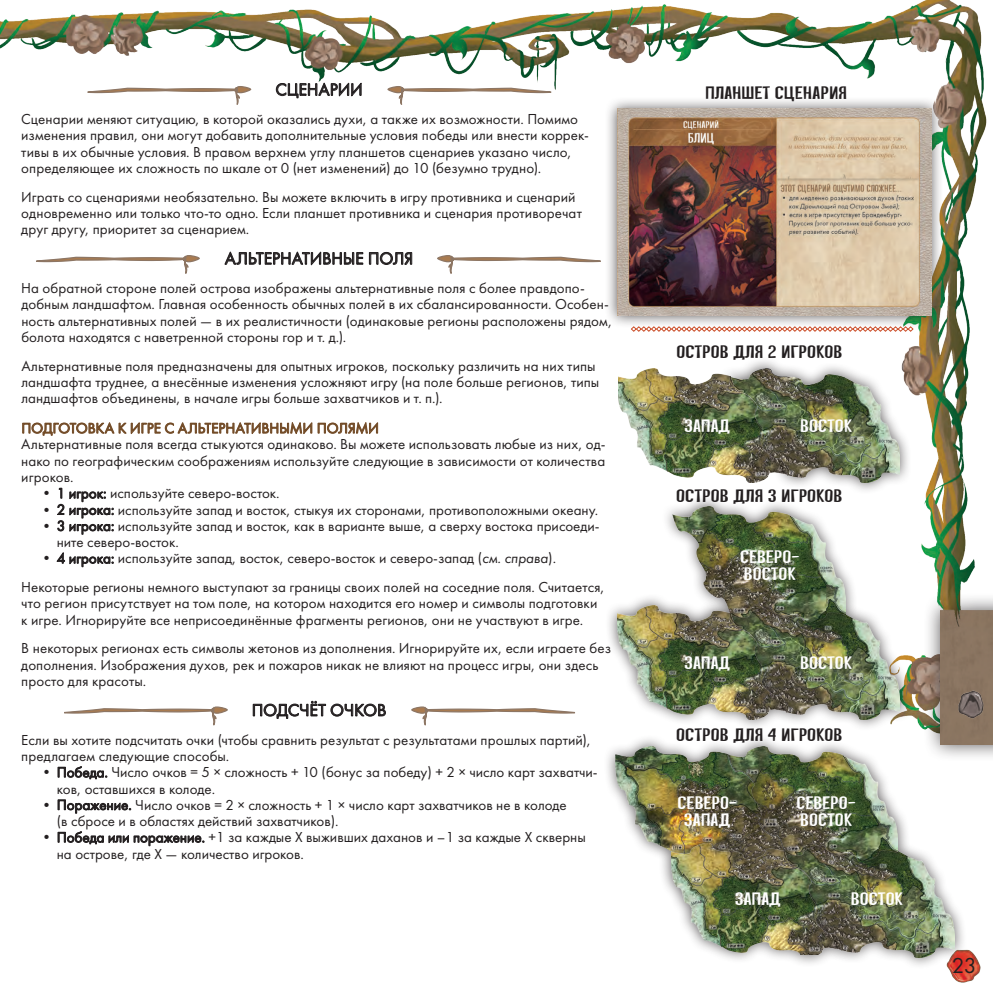
<style>
.page{position:relative;width:993px;height:993px;background:#fff}
.page>*{position:absolute;margin:0;border:0;box-sizing:border-box;transform-origin:0 0}
.t1{font:22.5px "Futura New";color:#231f20}
.header_EXAMPLES{font:18px "Vanishing Boy BTNRUSBYLYAJKA";letter-spacing:.005em;color:#fff;scale:1.44 1}
.header_EXAMPLES-2{font:18px "Vanishing Boy BTNRUSBYLYAJKA";color:#231f20;scale:1.44 1}
.t2{font:17.5px "Futura New";letter-spacing:-.005em;color:#231f20}
.t3{font:15px/16.2px "Futura New";letter-spacing:.005em;color:#231f20}
.subheader_-_taupe{font:15px "Futura New";letter-spacing:-.005em;color:#734c28}
.s1{font-style:italic}
</style>
<div class="page">
<img style="left:0;top:0;width:987px;height:847px">
<div style="left:922px;top:592px;width:70px;height:169px;background:#231f20;opacity:.75"></div>
<div style="left:939px;top:609px;width:53px;height:135px;background:#8a7561"></div>
<img style="left:950px;top:688px;width:39px;height:31px">
<svg style="left:275px;top:81px;width:87px;height:18px"></svg>
<svg style="left:223px;top:249px;width:189px;height:18px"></svg>
<svg style="left:22px;top:419px;width:356px;height:17px"></svg>
<svg style="left:55px;top:487px;width:59px;height:48px"></svg>
<svg style="left:55px;top:551px;width:59px;height:16px"></svg>
<svg style="left:252px;top:700px;width:134px;height:19px"></svg>
<svg style="left:57px;top:765px;width:50px;height:14px"></svg>
<svg style="left:57px;top:798px;width:74px;height:15px"></svg>
<svg style="left:57px;top:830px;width:147px;height:16px"></svg>
<div style="left:604px;top:96px;width:339px;height:232px;background:#231f20;opacity:.75"></div>
<img style="left:617px;top:109px;width:314px;height:206px">
<svg style="left:385px;top:84px;width:166px;height:33px"></svg>
<svg style="left:434px;top:253px;width:167px;height:33px"></svg>
<svg style="left:409px;top:704px;width:166px;height:33px"></svg>
<svg style="left:87px;top:84px;width:166px;height:33px"></svg>
<svg style="left:35px;top:253px;width:167px;height:33px"></svg>
<svg style="left:63px;top:704px;width:167px;height:33px"></svg>
<div style="left:718px;top:356px;width:193px;height:138px;background:#231f20;opacity:.75"></div>
<img style="left:787px;top:368px;width:112px;height:114px">
<div style="left:718px;top:592px;width:194px;height:139px;background:#231f20;opacity:.75"></div>
<img style="left:798px;top:604px;width:101px;height:115px">
<div style="left:660px;top:494px;width:197px;height:140px;background:#231f20;opacity:.75"></div>
<img style="left:672px;top:506px;width:173px;height:116px">
<img style="left:618px;top:368px;width:169px;height:114px">
<div style="left:604px;top:592px;width:194px;height:139px;background:#231f20;opacity:.75"></div>
<img style="left:617px;top:605px;width:170px;height:114px">
<div style="left:772px;top:830px;width:194px;height:138px;background:#231f20;opacity:.75"></div>
<img style="left:852px;top:842px;width:101px;height:114px">
<div style="left:715px;top:733px;width:194px;height:139px;background:#231f20;opacity:.75"></div>
<img style="left:795px;top:746px;width:102px;height:113px">
<div style="left:603px;top:733px;width:192px;height:138px;background:#231f20;opacity:.75"></div>
<img style="left:615px;top:746px;width:168px;height:113px">
<div style="left:658px;top:831px;width:194px;height:135px;background:#231f20;opacity:.75"></div>
<img style="left:671px;top:843px;width:170px;height:111px">
<svg style="left:630px;top:326px;width:283px;height:6px"></svg>
<img style="left:939px;top:946px;width:42px;height:37px">
<p class="t2" style="left:275px;top:79px;width:89px">СЦЕНАРИИ</p>
<p class="t3" style="left:21px;top:111px;width:569px">Сценарии меняют ситуацию, в которой оказались духи, а также их возможности. Помимо изменения правил, они могут добавить дополнительные условия победы или внести коррек&shy;тивы в их обычные условия. В правом верхнем углу планшетов сценариев указано число, определяющее их сложность по шкале от 0 (нет изменений) до 10 (безумно трудно).</p>
<p class="t3" style="left:21px;top:188px;width:562px">Играть со сценариями необязательно. Вы можете включить в игру противника и сценарий одновременно или только что-то одно. Если планшет противника и сценария противоречат друг другу, приоритет за сценарием.</p>
<p class="t2" style="left:225px;top:248px;width:190px">АЛЬТЕРНАТИВНЫЕ ПОЛЯ</p>
<p class="t3" style="left:21px;top:280px;width:592px">На обратной стороне полей острова изображены альтернативные поля с более правдопо&shy;добным ландшафтом. Главная особенность обычных полей в их сбалансированности. Особен&shy;ность альтернативных полей — в их реалистичности (одинаковые регионы расположены рядом, болота находятся с наветренной стороны гор и т. д.).</p>
<p class="t3" style="left:21px;top:357px;width:579px">Альтернативные поля предназначены для опытных игроков, поскольку различить на них типы ландшафта труднее, а внесённые изменения усложняют игру (на поле больше регионов, типы ландшафтов объединены, в начале игры больше захватчиков и т. п.).</p>
<p class="subheader_-_taupe" style="left:21px;top:419px;width:359px">ПОДГОТОВКА К ИГРЕ С АЛЬТЕРНАТИВНЫМИ ПОЛЯМИ</p>
<p class="t3" style="left:21px;top:436px;width:585px;text-align:justify">Альтернативные поля всегда стыкуются одинаково. Вы можете использовать любые из них, од&shy;нако по географическим соображениям используйте следующие в зависимости от количества игроков.</p>
<p class="t3" style="left:39px;top:485px;width:242px">• 1 игрок: используйте северо-восток.</p>
<p class="t3" style="left:39px;top:501px;width:560px">• 2 игрока: используйте запад и восток, стыкуя их сторонами, противоположными океану.</p>
<p class="t3" style="left:57px;top:517px;width:544px;text-indent:-18px">• 3 игрока: используйте запад и восток, как в варианте выше, а сверху востока присоеди&shy;ните северо-восток.</p>
<p class="t3" style="left:39px;top:550px;width:518px">• 4 игрока: используйте запад, восток, северо-восток и северо-запад (<span class="s1">см. справа</span>).</p>
<p class="t3" style="left:21px;top:578px;width:584px">Некоторые регионы немного выступают за границы своих полей на соседние поля. Считается, что регион присутствует на том поле, на котором находится его номер и символы подготовки к игре. Игнорируйте все неприсоединённые фрагменты регионов, они не участвуют в игре.</p>
<p class="t3" style="left:21px;top:640px;width:591px">В некоторых регионах есть символы жетонов из дополнения. Игнорируйте их, если играете без дополнения. Изображения духов, рек и пожаров никак не влияют на процесс игры, они здесь просто для красоты.</p>
<p class="t2" style="left:252px;top:699px;width:136px">ПОДСЧЁТ ОЧКОВ</p>
<p class="t3" style="left:21px;top:731px;width:571px">Если вы хотите подсчитать очки (чтобы сравнить результат с результатами прошлых партий), предлагаем следующие способы.</p>
<p class="t3" style="left:57px;top:763px;width:542px;text-indent:-18px">• Победа. Число очков = 5 × сложность + 10 (бонус за победу) + 2 × число карт захватчи&shy;ков, оставшихся в колоде.</p>
<p class="t3" style="left:57px;top:796px;width:511px;text-indent:-18px">• Поражение. Число очков = 2 × сложность + 1 × число карт захватчиков не в колоде (в сбросе и в областях действий захватчиков).</p>
<p class="t3" style="left:57px;top:828px;width:530px;text-indent:-18px">• Победа или поражение. +1 за каждые Х выживших даханов и –1 за каждые Х скверны на острове, где Х — количество игроков.</p>
<p class="header_EXAMPLES-2" style="left:705px;top:83px;width:100px">Планшет сценария</p>
<p class="header_EXAMPLES-2" style="left:676px;top:343px;width:116px">Остров для 2 игроков</p>
<p class="header_EXAMPLES" style="left:683px;top:417px;width:34px">Запад</p>
<p class="header_EXAMPLES" style="left:800px;top:417px;width:38px">Восток</p>
<p class="header_EXAMPLES-2" style="left:676px;top:487px;width:117px">Остров для 3 игроков</p>
<p class="header_EXAMPLES" style="left:739px;top:547px;width:43px">Северо-</p>
<p class="header_EXAMPLES" style="left:743px;top:565px;width:38px">восток</p>
<p class="header_EXAMPLES" style="left:683px;top:653px;width:34px">Запад</p>
<p class="header_EXAMPLES" style="left:800px;top:653px;width:38px">Восток</p>
<p class="header_EXAMPLES-2" style="left:676px;top:725px;width:117px">Остров для 4 игроков</p>
<p class="header_EXAMPLES" style="left:677px;top:793px;width:43px">Северо-</p>
<p class="header_EXAMPLES" style="left:683px;top:810px;width:34px">ЗАПАД</p>
<p class="header_EXAMPLES" style="left:796px;top:793px;width:43px">Северо-</p>
<p class="header_EXAMPLES" style="left:800px;top:810px;width:38px">восток</p>
<p class="header_EXAMPLES" style="left:734px;top:889px;width:34px">Запад</p>
<p class="header_EXAMPLES" style="left:850px;top:889px;width:38px">Восток</p>
<p class="t1" style="left:951px;top:951px;width:26px">23</p>
</div>
